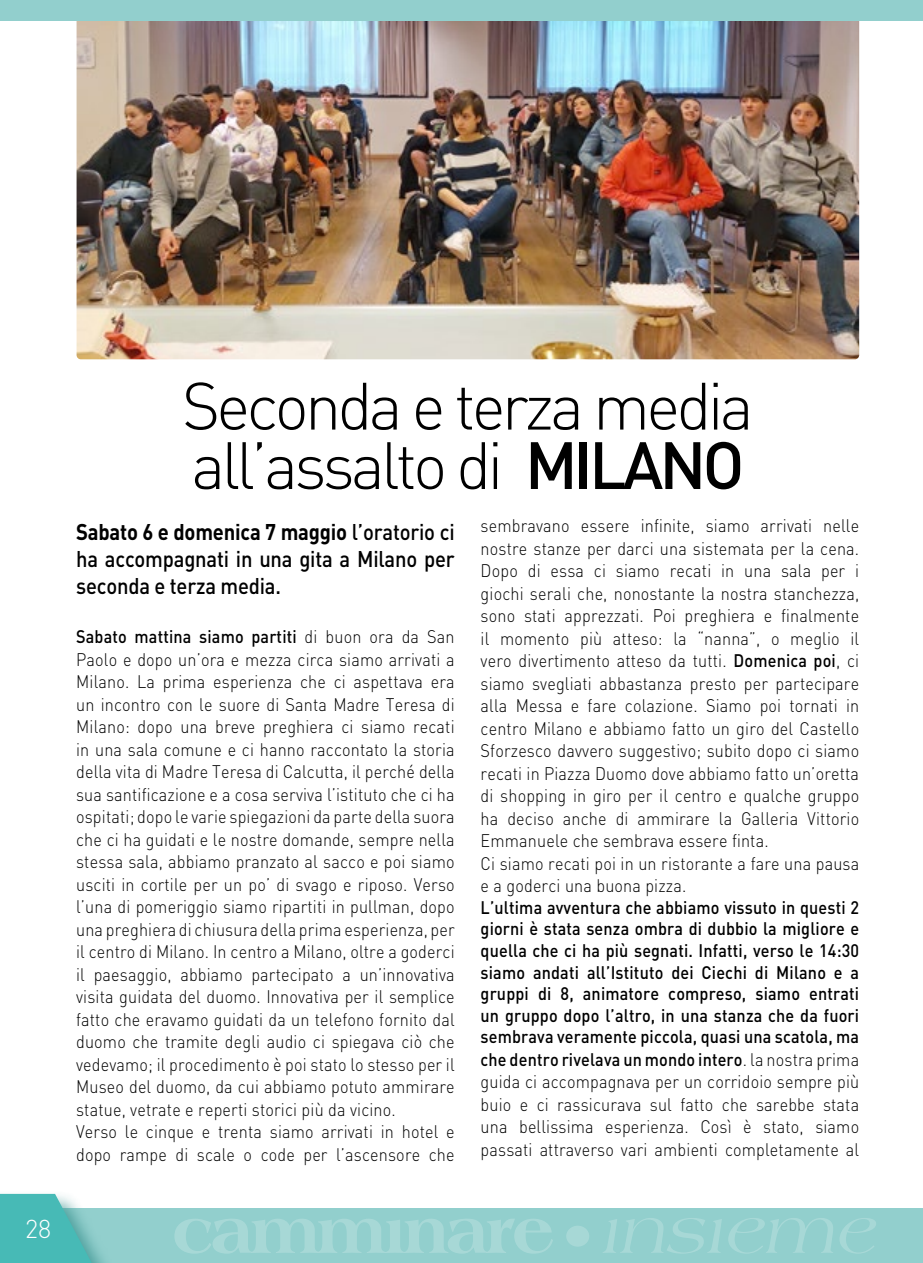
<style>
.page{position:relative;width:923px;height:1263px;background:#fff}
.page>*{position:absolute;margin:0;border:0;box-sizing:border-box;transform-origin:0 0}
.t1{font:300 65.7px/59.4px "DIN Pro";letter-spacing:-.06em;color:#000}
.t2{font:300 25.5px "DIN Pro";color:#fff}
.t3{font:500 22.5px/27px "DIN Pro";letter-spacing:-.01em;color:#000;text-align:justify;scale:.9 1}
.t4{font:300 18px/22.5px "DIN Pro";letter-spacing:.01em;color:#000;scale:.9 1}
.t5{font:500 18px/22px "DIN Pro";letter-spacing:.01em;color:#000;text-align:justify;scale:.9 1}
.s1{font-weight:500}
.s2{font-weight:700}
.s3{font-weight:300}
</style>
<div class="page">
<img style="left:77px;top:208px;width:782px;height:151px">
<div style="left:139px;top:1208px;width:784px;height:55px;background:#92cfcd"></div>
<div style="left:566px;top:1226px;width:23px;height:21px;background:#a7d8d6;border-radius:50%"></div>
<svg style="left:174px;top:1218px;width:379px;height:36px"></svg>
<svg style="left:602px;top:1218px;width:274px;height:36px"></svg>
<div style="left:0;top:1189px;width:139px;height:74px;background:#38918e;opacity:.75"></div>
<svg style="left:0;top:1194px;width:116px;height:69px"></svg>
<img style="left:0;top:0;width:923px;height:208px">
<h2 class="t2" style="left:25px;top:1211px;width:28px">28</h2>
<h1 class="t1" style="left:182px;top:373px;width:573px">Seconda e terza media all’assalto di <span class="s1">MILANO</span></h1>
<p class="t3" style="left:76px;top:517px;width:422px"><span class="s2">Sabato 6 e domenica 7 maggio</span> l’oratorio ci ha accompagnati in una gita a Milano per seconda e terza media.</p>
<p class="t4" style="left:76px;top:625px;width:422px"><span class="s1">Sabato mattina siamo partiti</span> di buon ora da San Paolo e dopo un’ora e mezza circa siamo arrivati a Milano. La prima esperienza che ci aspettava era un incontro con le suore di Santa Madre Teresa di Milano: dopo una breve preghiera ci siamo recati in una sala comune e ci hanno raccontato la storia della vita di Madre Teresa di Calcutta, il perché della sua santificazione e a cosa serviva l’istituto che ci ha ospitati; dopo le varie spiegazioni da parte della suora che ci ha guidati e le nostre domande, sempre nella stessa sala, abbiamo pranzato al sacco e poi siamo usciti in cortile per un po’ di svago e riposo. Verso l’una di pomeriggio siamo ripartiti in pullman, dopo una preghiera di chiusura della prima esperienza, per il centro di Milano. In centro a Milano, oltre a goderci il paesaggio, abbiamo partecipato a un’innovativa visita guidata del duomo. Innovativa per il semplice fatto che eravamo guidati da un telefono fornito dal duomo che tramite degli audio ci spiegava ciò che vedevamo; il procedimento è poi stato lo stesso per il Museo del duomo, da cui abbiamo potuto ammirare statue, vetrate e reperti storici più da vicino.<br>Verso le cinque e trenta siamo arrivati in hotel e dopo rampe di scale o code per l’ascensore che</p>
<p class="t4" style="left:480px;top:514px;width:422px">sembravano essere infinite, siamo arrivati nelle nostre stanze per darci una sistemata per la cena.<br>Dopo di essa ci siamo recati in una sala per i giochi serali che, nonostante la nostra stanchezza, sono stati apprezzati. Poi preghiera e finalmente il momento più atteso: la “nanna”, o meglio il vero divertimento atteso da tutti. <span class="s1">Domenica poi</span>, ci siamo svegliati abbastanza presto per partecipare alla Messa e fare colazione. Siamo poi tornati in centro Milano e abbiamo fatto un giro del Castello Sforzesco davvero suggestivo; subito dopo ci siamo recati in Piazza Duomo dove abbiamo fatto un’oretta di shopping in giro per il centro e qualche gruppo ha deciso anche di ammirare la Galleria Vittorio Emmanuele che sembrava essere finta.<br>Ci siamo recati poi in un ristorante a fare una pausa e a goderci una buona pizza.</p>
<p class="t5" style="left:480px;top:895px;width:422px">L’ultima avventura che abbiamo vissuto in questi 2 giorni è stata senza ombra di dubbio la migliore e quella che ci ha più segnati. Infatti, verso le 14:30 siamo andati all’Istituto dei Ciechi di Milano e a gruppi di 8, animatore compreso, siamo entrati un gruppo dopo l’altro, in una stanza che da fuori sembrava veramente piccola, quasi una scatola, ma che dentro rivelava un mondo intero<span class="s3">. la nostra prima guida ci accompagnava per un corridoio sempre più buio e ci rassicurava sul fatto che sarebbe stata una bellissima esperienza. Così è stato, siamo passati attraverso vari ambienti completamente al</span></p>
</div>
